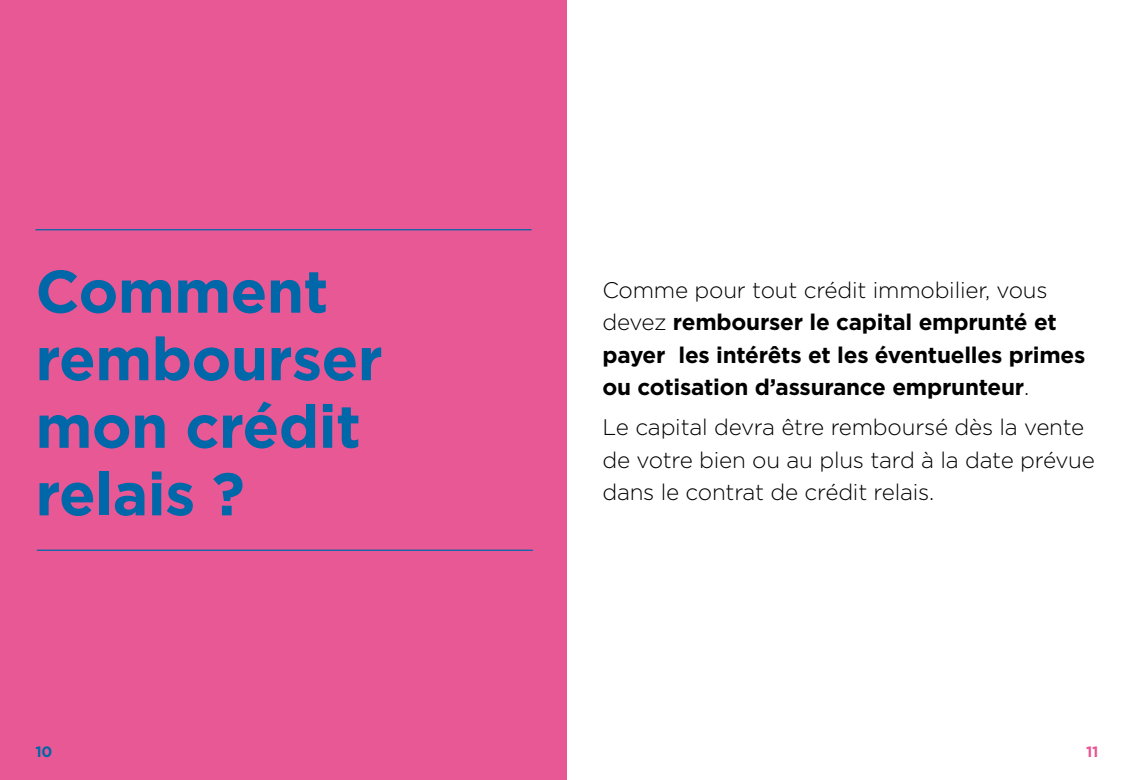
<style>
.page{position:relative;width:1134px;height:780px;background:#fff}
.page>*{position:absolute;margin:0;border:0;box-sizing:border-box;transform-origin:0 0}
.H1_-_chapitres{font:700 60px/67.5px "Gotham";letter-spacing:-.01em;color:#0067a8}
.Texte{font:700 22.5px/32.5px "Gotham";letter-spacing:-.01em;color:#000}
.Texte-2{font:300 22.5px/32.5px "Gotham";letter-spacing:-.01em;color:#000}
.t1{font:700 15px "Gotham";color:#0067a8}
.t2{font:700 15px "Gotham";color:#e85895}
.s1{font-weight:300}
</style>
<div class="page">
<div style="left:0;top:0;width:567px;height:780px;background:#e85895"></div>
<hr style="left:35px;top:229px;width:496px;height:1px;background:#0067a8">
<hr style="left:37px;top:549px;width:496px;height:2px;background:#0067a8">
<h1 class="H1_-_chapitres" style="left:35px;top:257px;width:349px">Comment rembourser mon crédit relais ?</h1>
<p class="Texte" style="left:602px;top:273px;width:484px"><span class="s1">Comme pour tout crédit immobilier, vous devez</span> rembourser le capital emprunté et payer les intérêts et les éventuelles primes ou cotisation d’assurance emprunteur<span class="s1">.</span></p>
<p class="Texte-2" style="left:602px;top:410px;width:494px">Le capital devra être remboursé dès la vente de votre bien ou au plus tard à la date prévue dans le contrat de crédit relais.</p>
<p class="t1" style="left:35px;top:741px;width:19px">10</p>
<p class="t2" style="left:1086px;top:741px;width:14px">11</p>
</div>
